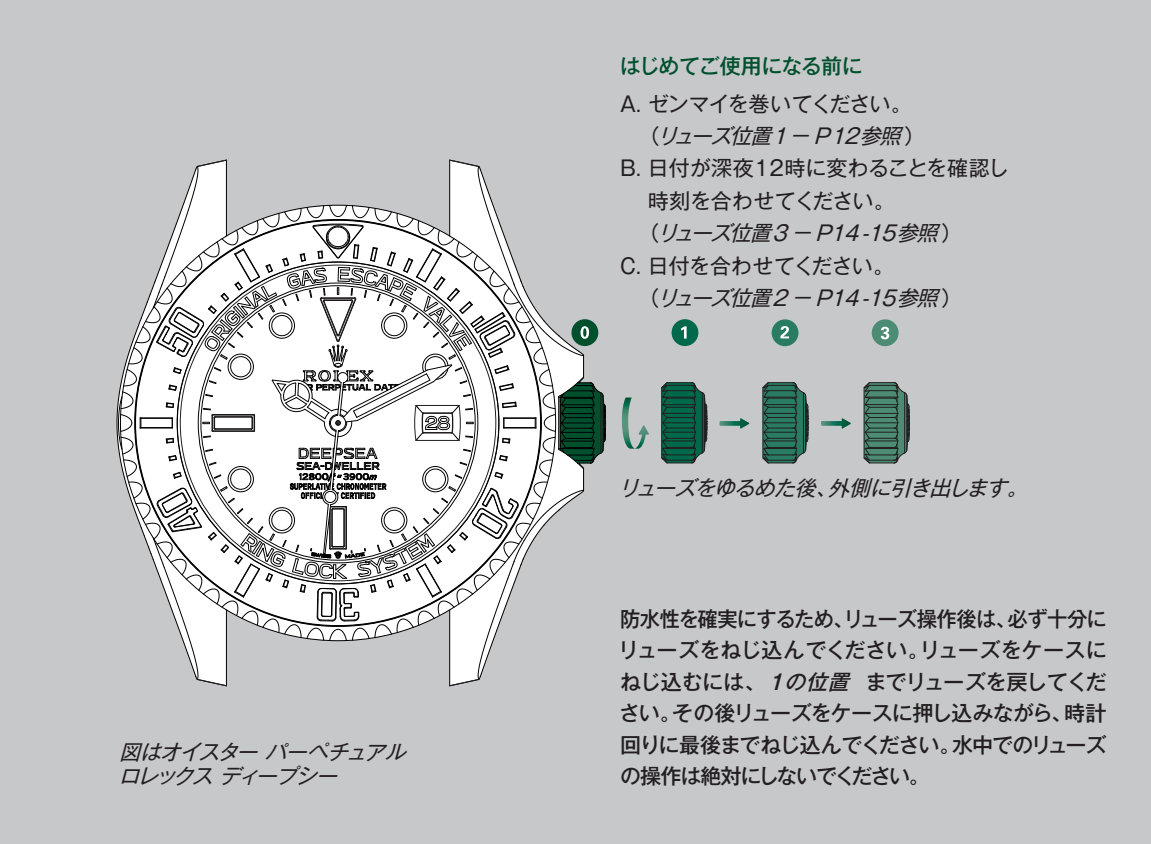
<style>
.page{position:relative;width:1151px;height:844px;background:#fff}
.page>*{position:absolute;margin:0;border:0;box-sizing:border-box;transform-origin:0 0}
.t1{font:500 21px/31.5px "Gothic MB101 Pro";letter-spacing:-.055em;color:#231f20;text-align:justify}
.t2{font:italic 21px/24.5px "Gothic MB101 Pro";color:#231f20}
.t3{font:21px "Gothic MB101 Pro";letter-spacing:-.01em;color:#231f20}
.t4{font:21px "Gothic MB101 Pro";letter-spacing:-.045em;color:#231f20}
.t5{font:500 21px "Gothic MB101 Pro";letter-spacing:-.045em;color:#00502e}
.s1{font-style:normal}
.s2{font-style:italic}
</style>
<div class="page">
<div style="left:0;top:0;width:1151px;height:843px;background:#c7c8ca"></div>
<svg style="left:762px;top:382px;width:47px;height:82px;background:#366859"></svg>
<svg style="left:661px;top:382px;width:47px;height:82px;background:#1d5c4b"></svg>
<svg style="left:863px;top:382px;width:47px;height:82px;background:#4c7264"></svg>
<svg style="left:622px;top:397px;width:27px;height:51px"></svg>
<svg style="left:719px;top:418px;width:30px;height:10px"></svg>
<svg style="left:821px;top:418px;width:30px;height:10px"></svg>
<div style="left:872px;top:319px;width:26px;height:27px;background:#4c8c74;border-radius:50%"></div>
<svg style="left:881px;top:326px;width:8px;height:13px"></svg>
<div style="left:671px;top:319px;width:27px;height:27px;background:#00684b;border-radius:50%"></div>
<svg style="left:681px;top:326px;width:6px;height:12px"></svg>
<div style="left:772px;top:319px;width:26px;height:27px;background:#297c63;border-radius:50%"></div>
<svg style="left:780px;top:326px;width:9px;height:12px"></svg>
<svg style="left:116px;top:159px;width:490px;height:527px"></svg>
<p class="t2" style="left:118px;top:736px;width:296px">図はオイスター パーペチュアルロレックス ディープシー</p>
<p class="t5" style="left:620px;top:49px;width:244px">はじめてご使用になる前に</p>
<p class="t4" style="left:620px;top:86px;width:293px">A. ゼンマイを巻いてください。</p>
<p class="t2" style="left:639px;top:121px;width:288px"><span class="s1">（</span>リューズ位置1－P12参照<span class="s1">）</span></p>
<p class="t3" style="left:620px;top:151px;width:390px">B. 日付が深夜12時に変わることを確認し</p>
<p class="t3" style="left:648px;top:183px;width:249px">時刻を合わせてください。</p>
<p class="t2" style="left:639px;top:218px;width:325px"><span class="s1">（</span>リューズ位置3－P14 -15参照<span class="s1">）</span></p>
<p class="t3" style="left:620px;top:248px;width:276px">C. 日付を合わせてください。</p>
<p class="t2" style="left:639px;top:283px;width:325px"><span class="s1">（</span>リューズ位置2－P14 -15参照<span class="s1">）</span></p>
<p class="t2" style="left:618px;top:473px;width:419px">リューズをゆるめた後、外側に引き出します。</p>
<p class="t1" style="left:618px;top:600px;width:490px">防水性を確実にするため、リューズ操作後は、必ず十分にリューズをねじ込んでください。リューズをケースにねじ込むには、<span class="s2">1の位置</span> までリューズを戻してください。その後リューズをケースに押し込みながら、時計回りに最後までねじ込んでください。水中でのリューズの操作は絶対にしないでください。</p>
</div>
